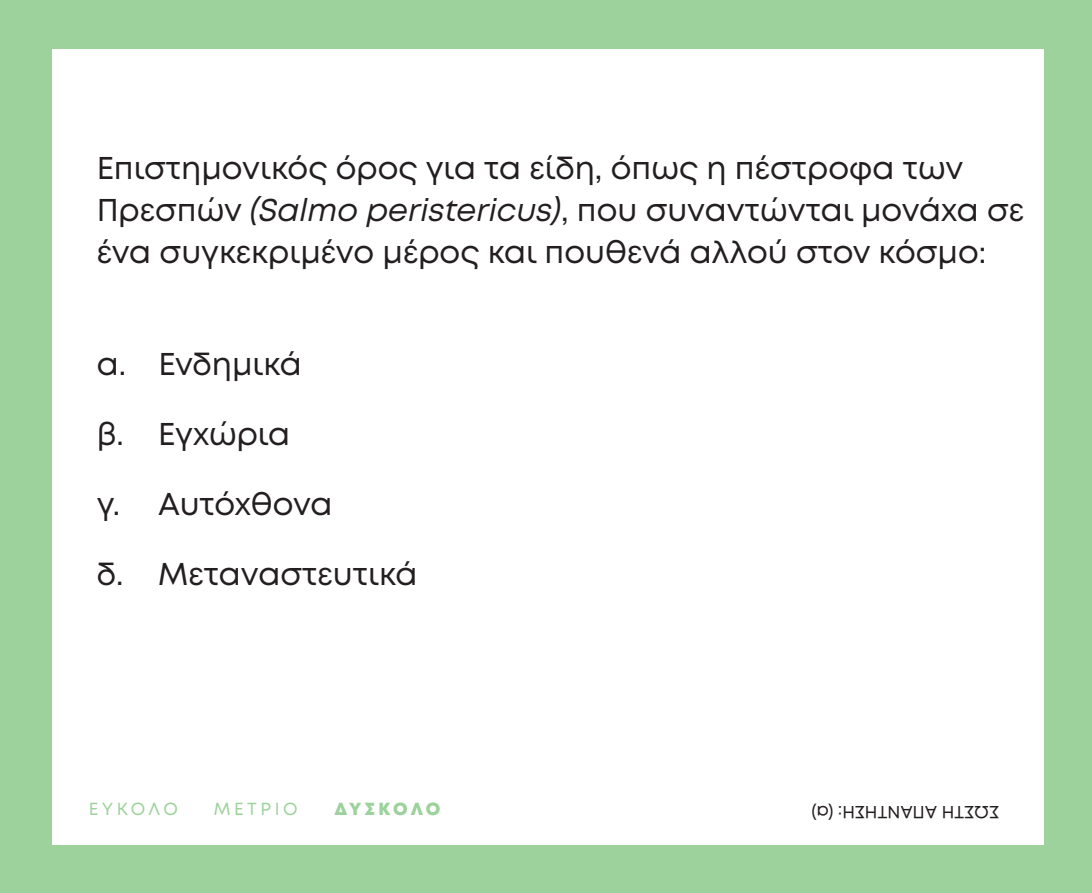
<style>
.page{position:relative;width:1092px;height:893px;background:#fff}
.page>*{position:absolute;margin:0;border:0;box-sizing:border-box;transform-origin:0 0}
.t1{font:31.5px/42px "Mont";color:#231f20}
.t2{font:17.5px "Mont";color:#231f20}
.t3{font:17.5px "Mont";letter-spacing:.2em;color:#9dd29c}
.t4{font:800 17.5px "Mont";letter-spacing:.17em;color:#9dd29c}
.s1{font-style:italic}
</style>
<div class="page">
<div style="left:0;top:0;width:1091px;height:893px;background:#9dd29c"></div>
<div style="left:52px;top:49px;width:991px;height:795px;background:#fff"></div>
<p class="t1" style="left:97px;top:147px;width:929px">Επιστημονικός όρος για τα είδη, όπως η πέστροφα των<br>Πρεσπών <span class="s1">(Salmo peristericus)</span>, που συναντώνται μονάχα σε ένα συγκεκριμένο μέρος και πουθενά αλλού στον κόσμο:</p>
<p class="t1" style="left:97px;top:343px;width:207px">α. Ενδημικά</p>
<p class="t1" style="left:97px;top:413px;width:195px">β. Εγχώρια</p>
<p class="t1" style="left:97px;top:483px;width:237px">γ. Αυτόχθονα</p>
<p class="t1" style="left:97px;top:553px;width:322px">δ. Μεταναστευτικά</p>
<p class="t3" style="left:89px;top:798px;width:91px">ΕΥΚΟΛΟ</p>
<p class="t3" style="left:214px;top:798px;width:85px">ΜΕΤΡΙΟ</p>
<p class="t4" style="left:334px;top:798px;width:108px">ΔΥΣΚΟΛΟ</p>
<p class="t2" style="left:998px;top:823px;width:189px;rotate:-180deg">ΣΩΣΤΗ ΑΠΑΝΤΗΣΗ: (α)</p>
</div>
